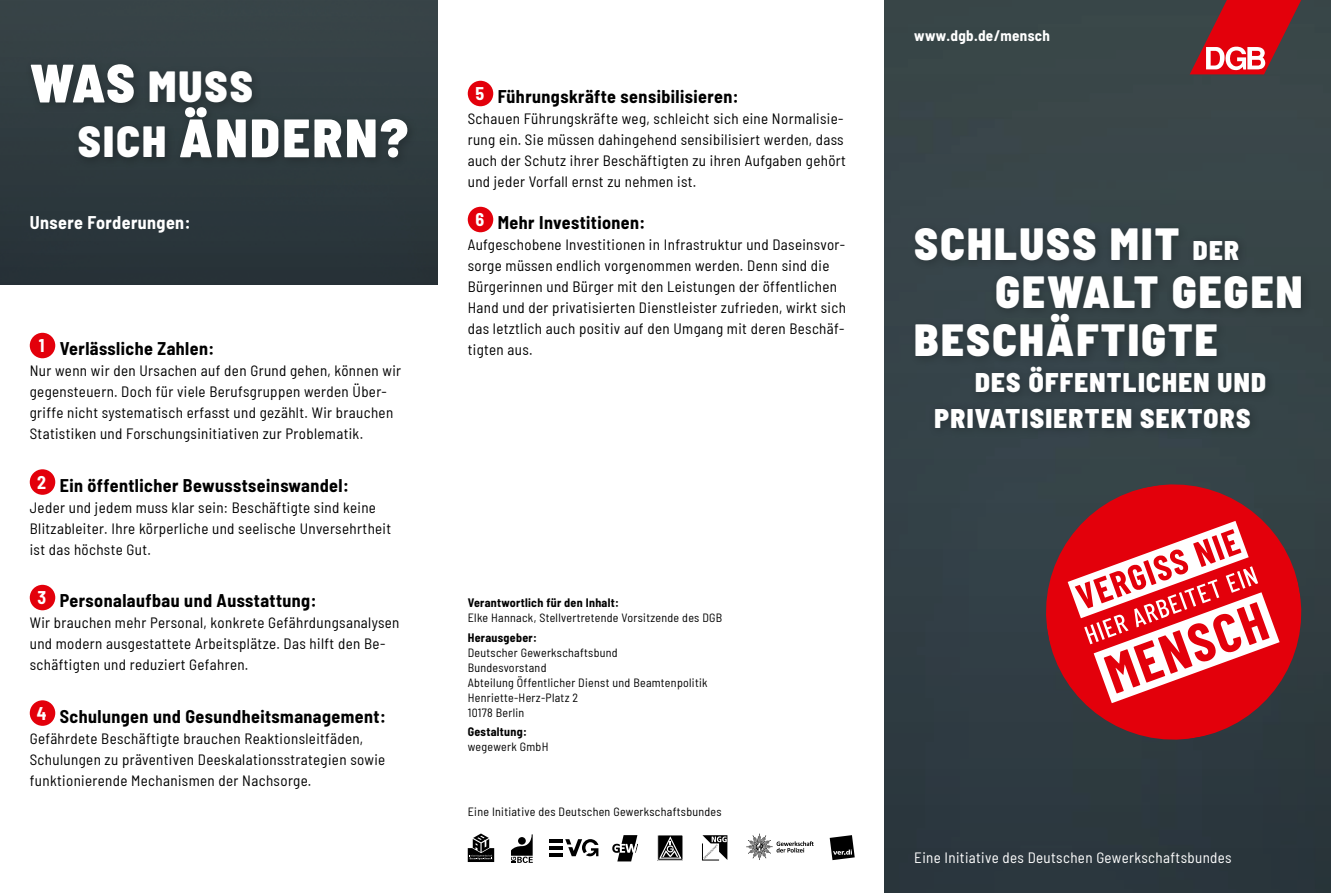
<style>
.page{position:relative;width:1331px;height:893px;background:#fff}
.page>*{position:absolute;margin:0;border:0;box-sizing:border-box;transform-origin:0 0}
.t1{font:900 semi-condensed 54px "Barlow";letter-spacing:.05em;color:#fff}
.t2{font:900 semi-condensed 45px "Barlow";letter-spacing:.05em;color:#fff}
.t3{font:900 semi-condensed 43.5px "Barlow";color:#fff}
.t4{font:900 semi-condensed 27px/36px "Barlow";letter-spacing:.05em;color:#fff}
.t5{font:700 semi-condensed 18px "Barlow";letter-spacing:.025em;color:#000}
.t6{font:700 semi-condensed 18px "Barlow";letter-spacing:.025em;color:#fff}
.t7{font:semi-condensed 15px/21px "Barlow";letter-spacing:.025em;color:#000}
.t8{font:semi-condensed 15px "Barlow";letter-spacing:.025em;color:#fff}
.t9{font:700 semi-condensed 15px "Barlow";letter-spacing:.025em;color:#fff}
.t10{font:semi-condensed 12px/15px "Barlow";letter-spacing:.025em;color:#000}
.t11{font:700 semi-condensed 12px "Barlow";letter-spacing:.025em;color:#000}
.s1{font-size:54px}
.s2{font-size:43.5px}
.s3{font-size:27px}
</style>
<div class="page">
<div style="left:884px;top:0;width:447px;height:893px;background:linear-gradient(to right,#334046,#334044)"></div>
<div style="left:0;top:0;width:438px;height:285px;background:#2d393d"></div>
<div style="left:909px;top:221px;width:403px;height:218px;background:#334145"></div>
<svg style="left:1190px;top:0;width:111px;height:74px;background:#ad2f36"></svg>
<div style="left:30px;top:333px;width:25px;height:25px;background:#e3000b;border-radius:50%"></div>
<div style="left:30px;top:469px;width:25px;height:26px;background:#e3000b;border-radius:50%"></div>
<div style="left:30px;top:585px;width:25px;height:25px;background:#e3000b;border-radius:50%"></div>
<div style="left:30px;top:700px;width:25px;height:26px;background:#e3000b;border-radius:50%"></div>
<div style="left:468px;top:81px;width:25px;height:25px;background:#e3000b;border-radius:50%"></div>
<div style="left:468px;top:207px;width:25px;height:25px;background:#e3000b;border-radius:50%"></div>
<svg style="left:468px;top:833px;width:26px;height:29px"></svg>
<svg style="left:511px;top:834px;width:22px;height:29px"></svg>
<svg style="left:612px;top:835px;width:26px;height:26px"></svg>
<div style="left:657px;top:835px;width:26px;height:25px;border:1px solid #fff"></div>
<svg style="left:658px;top:835px;width:24px;height:25px"></svg>
<svg style="left:702px;top:835px;width:25px;height:25px"></svg>
<svg style="left:830px;top:835px;width:25px;height:25px"></svg>
<svg style="left:550px;top:839px;width:48px;height:18px"></svg>
<svg style="left:746px;top:834px;width:68px;height:26px"></svg>
<svg style="left:1036px;top:474px;width:275px;height:276px;background:#70282f"></svg>
<svg style="left:1068px;top:521px;width:211px;height:182px"></svg>
<h3 class="t3" style="left:30px;top:55px;width:225px"><span class="s1">WAS</span> MUSS</h3>
<h1 class="t1" style="left:78px;top:98px;width:332px"><span class="s2">SICH</span> ÄNDERN?</h1>
<p class="t6" style="left:30px;top:210px;width:162px">Unsere Forderungen:</p>
<p class="t5" style="left:39px;top:336px;width:177px"><sup>1</sup> Verlässliche Zahlen:</p>
<p class="t7" style="left:30px;top:359px;width:373px">Nur wenn wir den Ursachen auf den Grund gehen, können wir gegensteuern. Doch für viele Berufsgruppen werden Über&shy;griffe nicht systematisch erfasst und gezählt. Wir brauchen Statistiken und Forschungsinitiativen zur Problematik.</p>
<p class="t5" style="left:37px;top:472px;width:313px"><sup>2</sup> Ein öffentlicher Bewusstseinswandel:</p>
<p class="t7" style="left:30px;top:496px;width:363px">Jeder und jedem muss klar sein: Beschäftigte sind keine<br>Blitzableiter. Ihre körperliche und seelische Unversehrtheit ist das höchste Gut.</p>
<p class="t5" style="left:37px;top:588px;width:281px"><sup>3</sup> Personalaufbau und Ausstattung:</p>
<p class="t7" style="left:30px;top:611px;width:371px">Wir brauchen mehr Personal, konkrete Gefährdungsanalysen und modern ausgestattete Arbeitsplätze. Das hilft den Be&shy;schäftigten und reduziert Gefahren.</p>
<p class="t5" style="left:37px;top:703px;width:350px"><sup>4</sup> Schulungen und Gesundheitsmanagement:</p>
<p class="t7" style="left:30px;top:727px;width:357px">Gefährdete Beschäftigte brauchen Reaktionsleitfäden,<br>Schulungen zu präventiven Deeskalationsstrategien sowie funktionierende Mechanismen der Nachsorge.</p>
<p class="t5" style="left:475px;top:84px;width:265px"><sup>5</sup> Führungskräfte sensibilisieren:</p>
<p class="t7" style="left:468px;top:107px;width:380px">Schauen Führungskräfte weg, schleicht sich eine Normalisie&shy;rung ein. Sie müssen dahingehend sensibilisiert werden, dass auch der Schutz ihrer Beschäftigten zu ihren Aufgaben gehört und jeder Vorfall ernst zu nehmen ist.</p>
<p class="t5" style="left:475px;top:210px;width:172px"><sup>6</sup> Mehr Investitionen:</p>
<p class="t7" style="left:468px;top:233px;width:380px">Aufgeschobene Investitionen in Infrastruktur und Daseinsvor&shy;sorge müssen endlich vorgenommen werden. Denn sind die Bürgerinnen und Bürger mit den Leistungen der öffentlichen Hand und der privatisierten Dienstleister zufrieden, wirkt sich das letztlich auch positiv auf den Umgang mit deren Beschäf&shy;tigten aus.</p>
<p class="t11" style="left:468px;top:594px;width:153px">Verantwortlich für den Inhalt:</p>
<p class="t10" style="left:468px;top:610px;width:256px">Elke Hannack, Stellvertretende Vorsitzende des DGB</p>
<p class="t11" style="left:468px;top:629px;width:71px">Herausgeber:</p>
<p class="t10" style="left:468px;top:644px;width:241px">Deutscher Gewerkschaftsbund<br>Bundesvorstand<br>Abteilung Öffentlicher Dienst und Beamtenpolitik<br>Henriette-Herz-Platz 2<br>10178 Berlin</p>
<p class="t11" style="left:468px;top:723px;width:61px">Gestaltung:</p>
<p class="t10" style="left:468px;top:738px;width:82px">wegewerk GmbH</p>
<p class="t10" style="left:468px;top:803px;width:255px">Eine Initiative des Deutschen Gewerkschaftsbundes</p>
<p class="t9" style="left:914px;top:24px;width:137px">www.dgb.de/mensch</p>
<h2 class="t2" style="left:914px;top:211px;width:326px">SCHLUSS MIT <span class="s3">DER</span></h2>
<h2 class="t2" style="left:995px;top:259px;width:309px">GEWALT GEGEN</h2>
<h2 class="t2" style="left:914px;top:307px;width:305px">BESCHÄFTIGTE</h2>
<h3 class="t4" style="left:934px;top:363px;width:333px;text-indent:40px">DES ÖFFENTLICHEN UND<br>PRIVATISIERTEN SEKTORS</h3>
<p class="t8" style="left:914px;top:847px;width:319px">Eine Initiative des Deutschen Gewerkschaftsbundes</p>
</div>
